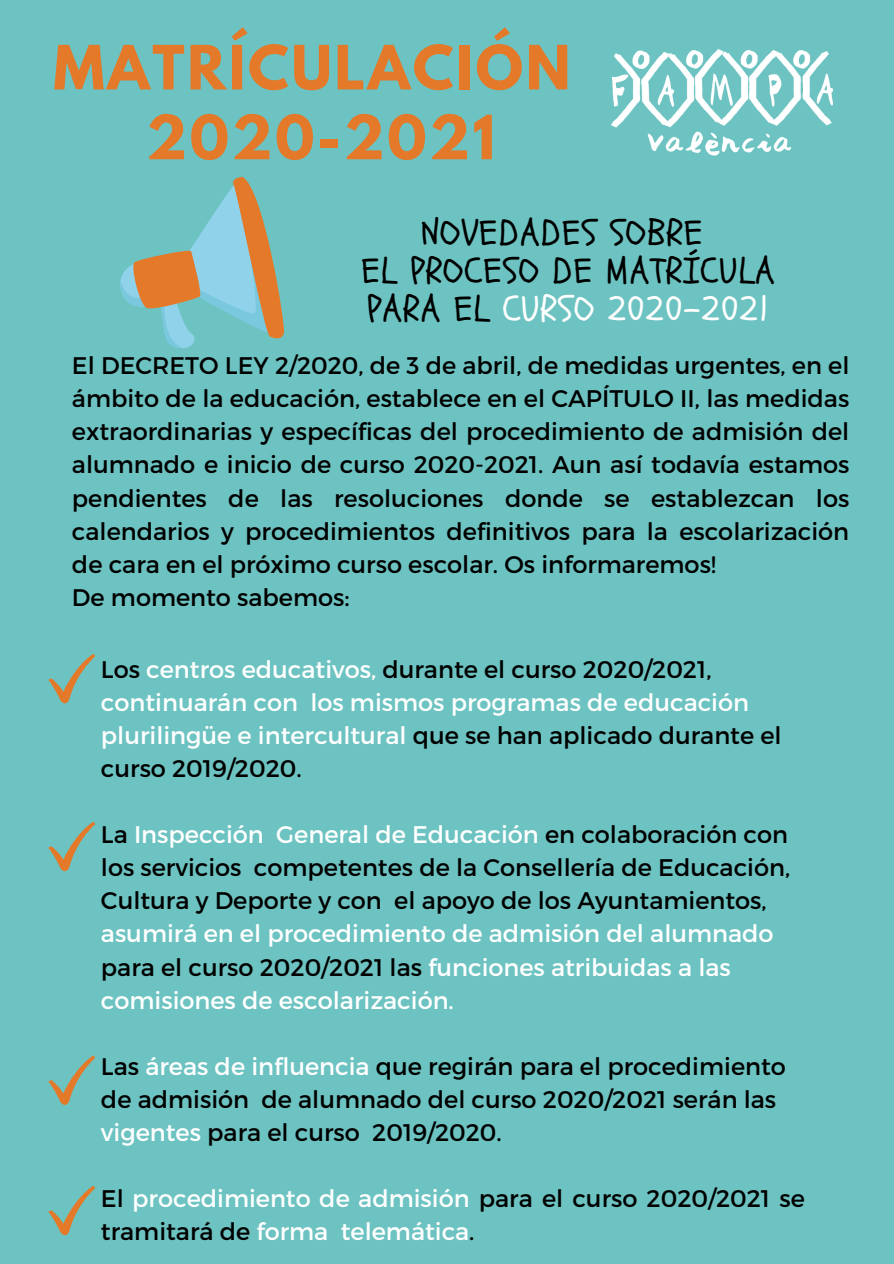
<style>
.page{position:relative;width:894px;height:1264px;background:#fff}
.page>*{position:absolute;margin:0;border:0;box-sizing:border-box;transform-origin:0 0}
.t1{font:700 54px/69.8px "League Spartan";letter-spacing:.05em;color:#e4792a;text-align:center}
.t2{font:36px/38px "Schoolbell";letter-spacing:.035em;color:#000;text-align:center}
.t3{font:24px/33.3px "Montserrat";color:#000}
.t4{font:24px/33.2px "Montserrat";color:#fff}
.s1{color:#fff}
.s2{color:#000}
</style>
<div class="page">
<div style="left:0;top:0;width:893px;height:1263px;background:#6cc3c1"></div>
<img style="left:611px;top:49px;width:222px;height:107px">
<svg style="left:48px;top:653px;width:47px;height:50px"></svg>
<svg style="left:48px;top:821px;width:47px;height:50px"></svg>
<svg style="left:48px;top:1055px;width:47px;height:49px"></svg>
<svg style="left:48px;top:1185px;width:47px;height:50px"></svg>
<svg style="left:120px;top:177px;width:164px;height:171px"></svg>
<h1 class="t1" style="left:53px;top:40px;width:518px">MATRÍCULACIÓN<br>2020-2021</h1>
<h2 class="t2" style="left:361px;top:215px;width:414px">NOVEDADES SOBRE<br>EL PROCESO DE MATRÍCULA<br>PARA EL <span class="s1">CURSO 2020-2021</span></h2>
<p class="t3" style="left:72px;top:347px;width:778px">El DECRETO LEY 2/2020, de 3 de abril, de medidas urgentes, en el ámbito de la educación, establece en el CAPÍTULO II, las medidas extraordinarias y específicas del procedimiento de admisión del alumnado e inicio de curso 2020-2021. Aun así todavía estamos pendientes de las resoluciones donde se establezcan los calendarios y procedimientos definitivos para la escolarización de cara en el próximo curso escolar. Os informaremos!<br>De momento sabemos:</p>
<p class="t4" style="left:101px;top:651px;width:682px"><span class="s2">Los</span> centros educativos, <span class="s2">durante el curso 2020/2021, </span>continuarán con los mismos programas de educación plurilingüe e intercultural <span class="s2">que se han aplicado durante el curso 2019/2020.</span></p>
<p class="t3" style="left:101px;top:816px;width:690px;text-align:justify">La <span class="s1">Inspección General de Educación</span> en colaboración con los servicios competentes de la Consellería de Educación, Cultura y Deporte y con el apoyo de los Ayuntamientos,</p>
<p class="t4" style="left:101px;top:916px;width:674px">asumirá en el procedimiento de admisión del alumnado <span class="s2">para el curso 2020/2021 las</span> funciones atribuidas a las comisiones de escolarización.</p>
<p class="t3" style="left:101px;top:1048px;width:686px">Las <span class="s1">áreas de influencia</span> que regirán para el procedimiento de admisión de alumnado del curso 2020/2021 serán las <span class="s1">vigentes</span> para el curso 2019/2020.</p>
<p class="t4" style="left:101px;top:1180px;width:705px"><span class="s2">El</span> procedimiento de admisión <span class="s2">para el curso 2020/2021 se tramitará de</span> forma telemática<span class="s2">.</span></p>
</div>
